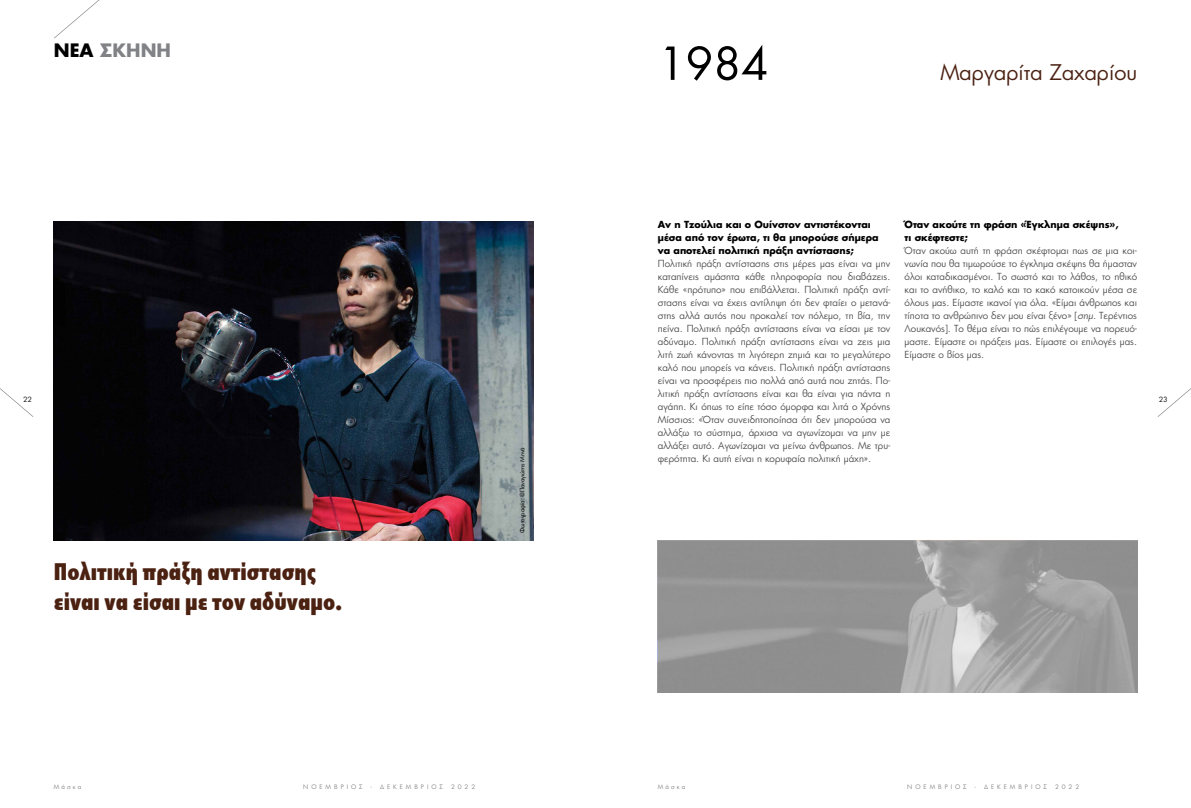
<style>
.page{position:relative;width:1191px;height:808px;background:#fff}
.page>*{position:absolute;margin:0;border:0;box-sizing:border-box;transform-origin:0 0}
.t1{font:50px "Wuerth";color:#000}
.t2{font:800 condensed 25px/30px "Wuerth";color:#4b2112}
.t3{font:21px "PF Futura Neu";color:#4b2112}
.t4{font:700 18px "PF Futura Neu";color:#808285}
.t5{font:9.5px/13px "PF Futura Neu";color:#4d4d4f;text-align:justify}
.t6{font:700 9.5px/13px "PF Futura Neu";color:#000}
.t7{font:7px "PF Futura Neu";color:#000}
.t8{font:6px "PF Futura Neu";letter-spacing:.5em;color:#808285}
.t9{font:6px "PF Futura Neu";letter-spacing:-.025em;color:#000}
.s1{color:#000}
.s2{font-style:italic}
</style>
<div class="page">
<svg style="left:1157px;top:388px;width:34px;height:29px"></svg>
<svg style="left:0;top:388px;width:33px;height:29px"></svg>
<svg style="left:54px;top:0;width:45px;height:38px"></svg>
<img style="left:54px;top:221px;width:479px;height:320px">
<img style="left:658px;top:541px;width:479px;height:151px">
<h3 class="t4" style="left:54px;top:38px;width:119px"><span class="s1">ΝΕΑ</span> ΣΚΗΝΗ</h3>
<h1 class="t1" style="left:658px;top:29px;width:112px">1984</h1>
<h3 class="t3" style="left:940px;top:58px;width:198px">Μαργαρίτα Ζαχαρίου</h3>
<p class="t6" style="left:904px;top:217px;width:215px">Όταν ακούτε τη φράση «Έγκλημα σκέψης», τι σκέφτεστε;</p>
<p class="t5" style="left:904px;top:243px;width:234px">Όταν ακούω αυτή τη φράση σκέφτομαι πως σε μια κοι&shy;νωνία που θα τιμωρούσε το έγκλημα σκέψης θα ήμασταν όλοι καταδικασμένοι. Το σωστό και το λάθος, το ηθικό και το ανήθικο, το καλό και το κακό κατοικούν μέσα σε όλους μας. Είμαστε ικανοί για όλα. «Είμαι άνθρωπος και τίποτα το ανθρώπινο δεν μου είναι ξένο» [<span class="s2">σημ.</span> Τερέντιος Λουκανός]. Το θέμα είναι το πώς επιλέγουμε να πορευό&shy;μαστε. Είμαστε οι πράξεις μας. Είμαστε οι επιλογές μας.<br>Είμαστε ο βίος μας.</p>
<p class="t6" style="left:658px;top:217px;width:222px">Αν η Τζούλια και ο Ουίνστον αντιστέκονται μέσα από τον έρωτα, τι θα μπορούσε σήμερα να αποτελεί πολιτική πράξη αντίστασης;</p>
<p class="t5" style="left:658px;top:256px;width:234px">Πολιτική πράξη αντίστασης στις μέρες μας είναι να μην καταπίνεις αμάσητα κάθε πληροφορία που διαβάζεις.<br>Κάθε «πρότυπο» που επιβάλλεται. Πολιτική πράξη αντί&shy;στασης είναι να έχεις αντίληψη ότι δεν φταίει ο μετανά&shy;στης αλλά αυτός που προκαλεί τον πόλεμο, τη βία, την πείνα. Πολιτική πράξη αντίστασης είναι να είσαι με τον αδύναμο. Πολιτική πράξη αντίστασης είναι να ζεις μια λιτή ζωή κάνοντας τη λιγότερη ζημιά και το μεγαλύτερο καλό που μπορείς να κάνεις. Πολιτική πράξη αντίστασης είναι να προσφέρεις πιο πολλά από αυτά που ζητάς. Πο&shy;λιτική πράξη αντίστασης είναι και θα είναι για πάντα η αγάπη. Κι όπως το είπε τόσο όμορφα και λιτά ο Χρόνης Μίσσιος: «Όταν συνειδητοποίησα ότι δεν μπορούσα να αλλάξω το σύστημα, άρχισα να αγωνίζομαι να μην με αλλάξει αυτό. Αγωνίζομαι να μείνω άνθρωπος. Με τρυ&shy;φερότητα. Κι αυτή είναι η κορυφαία πολιτική μάχη».</p>
<p class="t7" style="left:23px;top:395px;width:10px">22</p>
<p class="t7" style="left:1158px;top:395px;width:10px">23</p>
<p class="t9" style="left:518px;top:533px;width:87px;rotate:-90deg">Φωτογραφία: @Παναγιώτης Μηνά</p>
<h2 class="t2" style="left:54px;top:555px;width:290px">Πολιτική πράξη αντίστασης είναι να είσαι με τον αδύναμο.</h2>
<p class="t8" style="left:54px;top:783px;width:29px">Μάσκα</p>
<p class="t8" style="left:303px;top:783px;width:61px">ΝΟΕΜΒΡΙΟΣ</p>
<p class="t8" style="left:371px;top:783px;width:74px">- ΔΕΚΕΜΒΡΙΟΣ</p>
<p class="t8" style="left:451px;top:783px;width:26px">2022</p>
<p class="t8" style="left:658px;top:783px;width:29px">Μάσκα</p>
<p class="t8" style="left:907px;top:783px;width:61px">ΝΟΕΜΒΡΙΟΣ</p>
<p class="t8" style="left:974px;top:783px;width:74px">- ΔΕΚΕΜΒΡΙΟΣ</p>
<p class="t8" style="left:1055px;top:783px;width:26px">2022</p>
</div>
